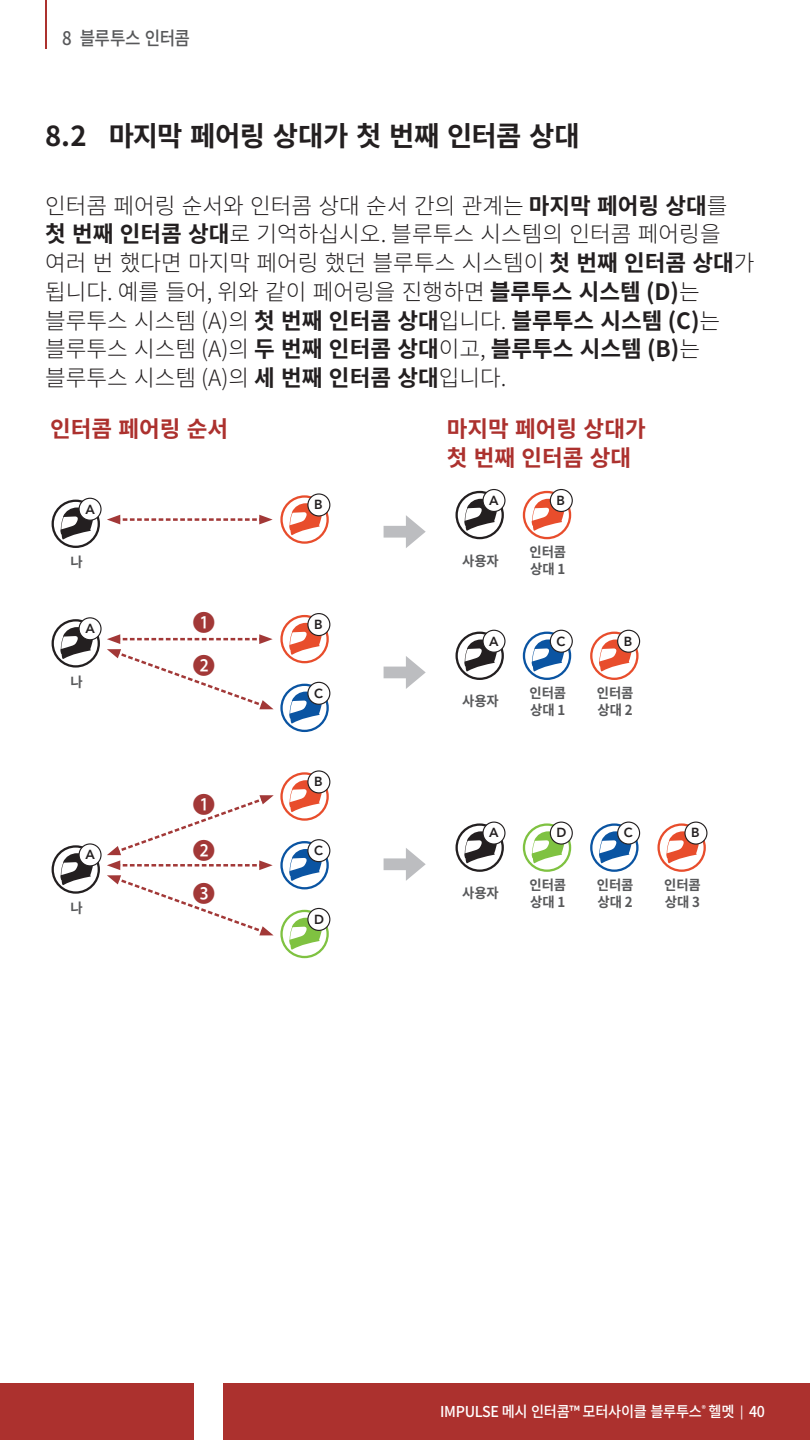
<style>
.page{position:relative;width:810px;height:1440px;background:#fff}
.page>*{position:absolute;margin:0;border:0;box-sizing:border-box;transform-origin:0 0}
.t1{font:700 27.5px "Noto Sans CJ Kkr";letter-spacing:-.015em;color:#231f20}
.Body{font:300 22.5px/28.8px "Noto Sans CJ Kkr";color:#231f20}
.Body_Title_Red{font:700 22.5px/28.8px "Noto Sans CJ Kkr";color:#ac312e}
.t2{font:22.5px/44.2px "Glyphs ENG";color:#a23837}
.t3{font:500 18.75px "Noto Sans CJ Kkr";letter-spacing:-.035em;color:#57585a;scale:.9 1}
.t4{font:500 15px "Noto Sans CJ Kkr";letter-spacing:-.02em;color:#fff;scale:.95 1}
.Icon_Text{font:700 13.75px/17.5px "Noto Sans CJ Kkr";letter-spacing:-.01em;color:#57585a}
.t5{font:800 13.12px "Avenir LT Std";color:#231f20}
.s1{font-weight:700}
.s2{font-size:12.5px}
</style>
<div class="page">
<div style="left:0;top:1383px;width:194px;height:57px;background:#ac312e"></div>
<div style="left:223px;top:1383px;width:587px;height:57px;background:#ac312e"></div>
<hr style="left:45px;top:0;width:1px;height:49px;background:#ac312e">
<svg style="left:52px;top:498px;width:221px;height:50px"></svg>
<svg style="left:280px;top:493px;width:50px;height:51px"></svg>
<svg style="left:384px;top:515px;width:42px;height:33px"></svg>
<svg style="left:456px;top:489px;width:50px;height:50px"></svg>
<svg style="left:523px;top:489px;width:50px;height:50px"></svg>
<svg style="left:52px;top:617px;width:222px;height:93px"></svg>
<svg style="left:280px;top:613px;width:50px;height:50px"></svg>
<svg style="left:280px;top:682px;width:50px;height:50px"></svg>
<svg style="left:384px;top:656px;width:42px;height:33px"></svg>
<svg style="left:456px;top:630px;width:50px;height:50px"></svg>
<svg style="left:523px;top:630px;width:50px;height:50px"></svg>
<svg style="left:590px;top:630px;width:50px;height:50px"></svg>
<svg style="left:52px;top:795px;width:222px;height:141px"></svg>
<svg style="left:280px;top:770px;width:50px;height:51px"></svg>
<svg style="left:280px;top:839px;width:50px;height:50px"></svg>
<svg style="left:280px;top:908px;width:50px;height:50px"></svg>
<svg style="left:384px;top:848px;width:42px;height:33px"></svg>
<svg style="left:456px;top:822px;width:50px;height:50px"></svg>
<svg style="left:523px;top:822px;width:50px;height:50px"></svg>
<svg style="left:590px;top:822px;width:50px;height:50px"></svg>
<svg style="left:657px;top:822px;width:50px;height:50px"></svg>
<p class="t3" style="left:62px;top:28px;width:144px">8 블루투스 인터콤</p>
<p class="t1" style="left:45px;top:120px;width:536px">8.2 마지막 페어링 상대가 첫 번째 인터콤 상대</p>
<p class="Body" style="left:45px;top:192px;width:711px">인터콤 페어링 순서와 인터콤 상대 순서 간의 관계는 <span class="s1">마지막 페어링 상대</span>를<br><span class="s1">첫 번째 인터콤 상대</span>로 기억하십시오. 블루투스 시스템의 인터콤 페어링을 여러 번 했다면 마지막 페어링 했던 블루투스 시스템이 <span class="s1">첫 번째 인터콤 상대</span>가 됩니다. 예를 들어, 위와 같이 페어링을 진행하면 <span class="s1">블루투스 시스템 (D)</span>는 블루투스 시스템 (A)의 <span class="s1">첫 번째 인터콤 상대</span>입니다. <span class="s1">블루투스 시스템 (C)</span>는 블루투스 시스템 (A)의 <span class="s1">두 번째 인터콤 상대</span>이고, <span class="s1">블루투스 시스템 (B)</span>는 블루투스 시스템 (A)의 <span class="s1">세 번째 인터콤 상대</span>입니다.</p>
<p class="Body_Title_Red" style="left:50px;top:415px;width:180px">인터콤 페어링 순서</p>
<p class="Body_Title_Red" style="left:447px;top:415px;width:200px">마지막 페어링 상대가 첫 번째 인터콤 상대</p>
<p class="t5" style="left:85px;top:501px;width:11px">A</p>
<p class="t5" style="left:314px;top:497px;width:10px">B</p>
<p class="t5" style="left:489px;top:493px;width:11px">A</p>
<p class="t5" style="left:557px;top:493px;width:10px">B</p>
<p class="Icon_Text" style="left:70px;top:553px;width:14px">나</p>
<p class="t2" style="left:191px;top:601px;width:27px;line-height:42.9px">1<br>2</p>
<p class="t5" style="left:85px;top:621px;width:11px">A</p>
<p class="t5" style="left:314px;top:617px;width:10px">B</p>
<p class="Icon_Text" style="left:70px;top:673px;width:14px">나</p>
<p class="t5" style="left:314px;top:685px;width:10px">C</p>
<p class="t5" style="left:85px;top:847px;width:11px">A</p>
<p class="Icon_Text" style="left:70px;top:899px;width:14px">나</p>
<p class="t2" style="left:191px;top:783px;width:27px;text-align:justify">1<br>2<br>3</p>
<p class="t5" style="left:314px;top:774px;width:10px">B</p>
<p class="t5" style="left:314px;top:843px;width:10px">C</p>
<p class="t5" style="left:314px;top:911px;width:11px">D</p>
<p class="Icon_Text" style="left:462px;top:552px;width:38px">사용자</p>
<p class="Icon_Text" style="left:530px;top:543px;width:38px">인터콤 상대 1</p>
<p class="t5" style="left:489px;top:633px;width:11px">A</p>
<p class="t5" style="left:557px;top:633px;width:10px">C</p>
<p class="t5" style="left:624px;top:633px;width:10px">B</p>
<p class="Icon_Text" style="left:462px;top:693px;width:38px">사용자</p>
<p class="Icon_Text" style="left:530px;top:684px;width:38px">인터콤 상대 1</p>
<p class="Icon_Text" style="left:597px;top:684px;width:38px">인터콤 상대 2</p>
<p class="t5" style="left:489px;top:825px;width:11px">A</p>
<p class="t5" style="left:557px;top:825px;width:11px">D</p>
<p class="t5" style="left:624px;top:825px;width:10px">C</p>
<p class="t5" style="left:691px;top:825px;width:10px">B</p>
<p class="Icon_Text" style="left:462px;top:885px;width:38px">사용자</p>
<p class="Icon_Text" style="left:530px;top:876px;width:38px">인터콤 상대 1</p>
<p class="Icon_Text" style="left:597px;top:876px;width:38px">인터콤 상대 2</p>
<p class="Icon_Text" style="left:664px;top:876px;width:38px">인터콤 상대 3</p>
<p class="t4" style="left:440px;top:1404px;width:343px">IMPULSE 메시 인터콤™ 모터사이클 블루투스<sup>®</sup> 헬멧 <span class="s2">|</span> 40</p>
</div>
